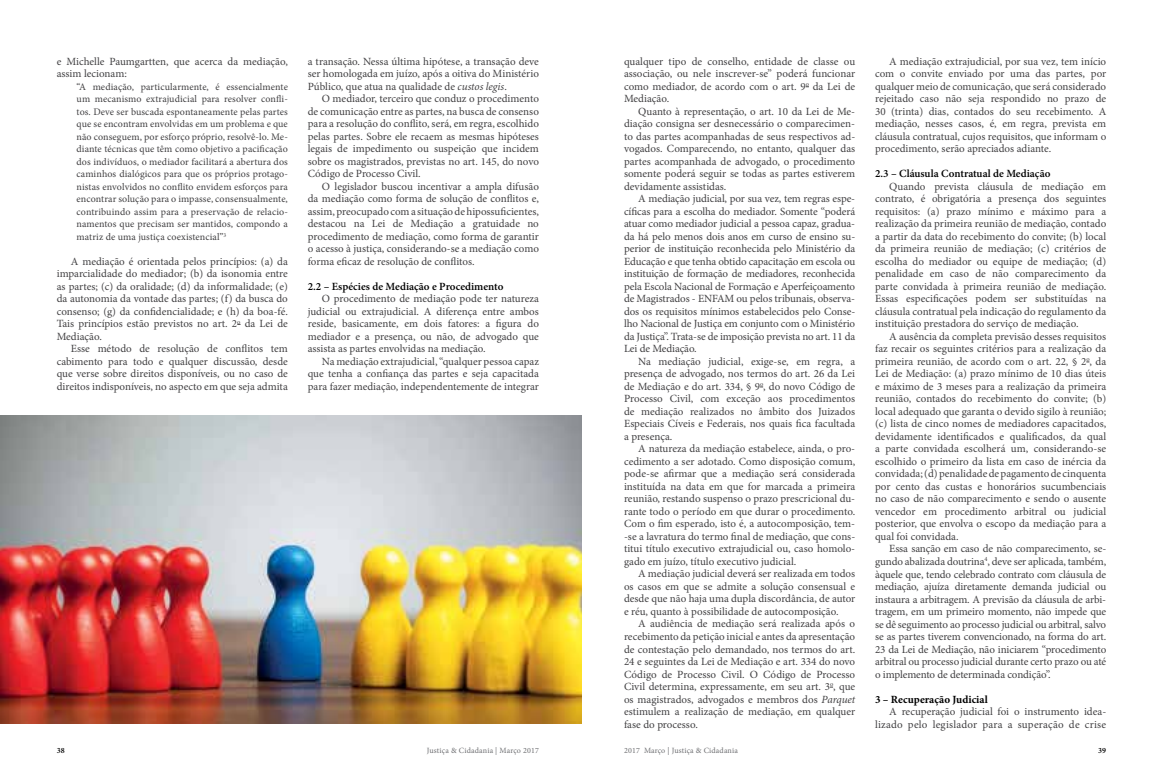
<style>
.page{position:relative;width:1163px;height:780px;background:#fff}
.page>*{position:absolute;margin:0;border:0;box-sizing:border-box;transform-origin:0 0}
.t1{font:11px/12.5px "Minion Pro";color:#414042;text-align:justify}
.t2{font:600 11px "Minion Pro";color:#000}
.t3{font:700 11px "Minion Pro";letter-spacing:.005em;color:#000}
.t4{font:10px/12.5px "Minion Pro";letter-spacing:.01em;color:#414042;text-align:justify}
.t5{font:8px "Minion Pro";letter-spacing:.02em;color:#6d6e71}
.t6{font:600 8px "Minion Pro";color:#000}
.s1{font-style:italic}
</style>
<div class="page">
<img style="left:0;top:415px;width:581px;height:308px">
<p class="t1" style="left:57px;top:55px;width:233px">e Michelle Paumgartten, que acerca da mediação, assim lecionam:</p>
<p class="t4" style="left:77px;top:80px;width:213px">“A mediação, particularmente, é essencialmente um mecanismo extrajudicial para resolver confli&shy;tos. Deve ser buscada espontaneamente pelas partes que se encontram envolvidas em um problema e que não conseguem, por esforço próprio, resolvê-lo. Me&shy;diante técnicas que têm como objetivo a pacificação dos indivíduos, o mediador facilitará a abertura dos caminhos dialógicos para que os próprios protago&shy;nistas envolvidos no conflito envidem esforços para encontrar solução para o impasse, consensualmente, contribuindo assim para a preservação de relacio&shy;namentos que precisam ser mantidos, compondo a matriz de uma justiça coexistencial”<sup>3</sup></p>
<p class="t1" style="left:57px;top:255px;width:233px;text-indent:14px">A mediação é orientada pelos princípios: (a) da imparcialidade do mediador; (b) da isonomia entre as partes; (c) da oralidade; (d) da informalidade; (e) da autonomia da vontade das partes; (f) da busca do consenso; (g) da confidencialidade; e (h) da boa-fé.<br>Tais princípios estão previstos no art. 2<sup>o</sup> da Lei de Mediação.</p>
<p class="t1" style="left:57px;top:342px;width:233px;text-indent:14px">Esse método de resolução de conflitos tem cabimento para todo e qualquer discussão, desde que verse sobre direitos disponíveis, ou no caso de direitos indisponíveis, no aspecto em que seja admita</p>
<p class="t1" style="left:308px;top:55px;width:233px">a transação. Nessa última hipótese, a transação deve ser homologada em juízo, após a oitiva do Ministério Público, que atua na qualidade de <span class="s1">custos legis</span>.</p>
<p class="t1" style="left:308px;top:92px;width:233px;text-indent:14px">O mediador, terceiro que conduz o procedimento de comunicação entre as partes, na busca de consenso para a resolução do conflito, será, em regra, escolhido pelas partes. Sobre ele recaem as mesmas hipóteses legais de impedimento ou suspeição que incidem sobre os magistrados, previstas no art. 145, do novo Código de Processo Civil.</p>
<p class="t1" style="left:308px;top:180px;width:233px;text-indent:14px">O legislador buscou incentivar a ampla difusão da mediação como forma de solução de conflitos e, assim, preocupado com a situação de hipossuficientes, destacou na Lei de Mediação a gratuidade no procedimento de mediação, como forma de garantir o acesso à justiça, considerando-se a mediação como forma eficaz de resolução de conflitos.</p>
<p class="t2" style="left:308px;top:278px;width:197px">2.2 – Espécies de Mediação e Procedimento</p>
<p class="t1" style="left:308px;top:292px;width:233px;text-indent:14px">O procedimento de mediação pode ter natureza judicial ou extrajudicial. A diferença entre ambos reside, basicamente, em dois fatores: a figura do mediador e a presença, ou não, de advogado que assista as partes envolvidas na mediação.</p>
<p class="t1" style="left:308px;top:355px;width:233px;text-indent:14px">Na mediação extrajudicial, “qualquer pessoa capaz que tenha a confiança das partes e seja capacitada para fazer mediação, independentemente de integrar</p>
<p class="t1" style="left:624px;top:55px;width:233px">qualquer tipo de conselho, entidade de classe ou associação, ou nele inscrever-se” poderá funcionar como mediador, de acordo com o art. 9<sup>o</sup> da Lei de Mediação.</p>
<p class="t1" style="left:624px;top:105px;width:233px;text-indent:14px">Quanto à representação, o art. 10 da Lei de Me&shy;diação consigna ser desnecessário o comparecimen&shy;to das partes acompanhadas de seus respectivos ad&shy;vogados. Comparecendo, no entanto, qualquer das partes acompanhada de advogado, o procedimento somente poderá seguir se todas as partes estiverem devidamente assistidas.</p>
<p class="t1" style="left:624px;top:192px;width:233px;text-indent:14px">A mediação judicial, por sua vez, tem regras espe&shy;cíficas para a escolha do mediador. Somente “poderá atuar como mediador judicial a pessoa capaz, gradua&shy;da há pelo menos dois anos em curso de ensino su&shy;perior de instituição reconhecida pelo Ministério da Educação e que tenha obtido capacitação em escola ou instituição de formação de mediadores, reconhecida pela Escola Nacional de Formação e Aperfeiçoamento de Magistrados - ENFAM ou pelos tribunais, observa&shy;dos os requisitos mínimos estabelecidos pelo Conse&shy;lho Nacional de Justiça em conjunto com o Ministério da Justiça”. Trata-se de imposição prevista no art. 11 da Lei de Mediação.</p>
<p class="t1" style="left:624px;top:355px;width:233px;text-indent:14px">Na mediação judicial, exige-se, em regra, a presença de advogado, nos termos do art. 26 da Lei de Mediação e do art. 334, § 9<sup>o</sup>, do novo Código de Processo Civil, com exceção aos procedimentos de mediação realizados no âmbito dos Juizados Especiais Cíveis e Federais, nos quais fica facultada a presença.</p>
<p class="t1" style="left:624px;top:442px;width:233px;text-indent:14px">A natureza da mediação estabelece, ainda, o pro&shy;cedimento a ser adotado. Como disposição comum, pode-se afirmar que a mediação será considerada instituída na data em que for marcada a primeira reunião, restando suspenso o prazo prescricional du&shy;rante todo o período em que durar o procedimento.<br>Com o fim esperado, isto é, a autocomposição, tem--se a lavratura do termo final de mediação, que cons&shy;titui título executivo extrajudicial ou, caso homolo&shy;gado em juízo, título executivo judicial.</p>
<p class="t1" style="left:624px;top:567px;width:233px;text-indent:14px">A mediação judicial deverá ser realizada em todos os casos em que se admite a solução consensual e desde que não haja uma dupla discordância, de autor e réu, quanto à possibilidade de autocomposição.</p>
<p class="t1" style="left:624px;top:617px;width:233px;text-indent:14px">A audiência de mediação será realizada após o recebimento da petição inicial e antes da apresentação de contestação pelo demandado, nos termos do art.<br>24 e seguintes da Lei de Mediação e art. 334 do novo Código de Processo Civil. O Código de Processo Civil determina, expressamente, em seu art. 3<sup>o</sup>, que os magistrados, advogados e membros dos <span class="s1">Parquet </span>estimulem a realização de mediação, em qualquer fase do processo.</p>
<p class="t1" style="left:874px;top:55px;width:233px;text-indent:14px">A mediação extrajudicial, por sua vez, tem início com o convite enviado por uma das partes, por qualquer meio de comunicação, que será considerado rejeitado caso não seja respondido no prazo de 30 (trinta) dias, contados do seu recebimento. A mediação, nesses casos, é, em regra, prevista em cláusula contratual, cujos requisitos, que informam o procedimento, serão apreciados adiante.</p>
<p class="t2" style="left:874px;top:166px;width:177px">2.3 – Cláusula Contratual de Mediação</p>
<p class="t1" style="left:874px;top:180px;width:233px;text-indent:14px">Quando prevista cláusula de mediação em contrato, é obrigatória a presença dos seguintes requisitos: (a) prazo mínimo e máximo para a realização da primeira reunião de mediação, contado a partir da data do recebimento do convite; (b) local da primeira reunião de mediação; (c) critérios de escolha do mediador ou equipe de mediação; (d) penalidade em caso de não comparecimento da parte convidada à primeira reunião de mediação.<br>Essas especificações podem ser substituídas na cláusula contratual pela indicação do regulamento da instituição prestadora do serviço de mediação.</p>
<p class="t1" style="left:874px;top:330px;width:233px;text-indent:14px">A ausência da completa previsão desses requisitos faz recair os seguintes critérios para a realização da primeira reunião, de acordo com o art. 22, § 2<sup>o</sup>, da Lei de Mediação: (a) prazo mínimo de 10 dias úteis e máximo de 3 meses para a realização da primeira reunião, contados do recebimento do convite; (b) local adequado que garanta o devido sigilo à reunião; (c) lista de cinco nomes de mediadores capacitados, devidamente identificados e qualificados, da qual a parte convidada escolherá um, considerando-se escolhido o primeiro da lista em caso de inércia da convidada; (d) penalidade de pagamento de cinquenta por cento das custas e honorários sucumbenciais no caso de não comparecimento e sendo o ausente vencedor em procedimento arbitral ou judicial posterior, que envolva o escopo da mediação para a qual foi convidada.</p>
<p class="t1" style="left:874px;top:542px;width:233px;text-indent:14px">Essa sanção em caso de não comparecimento, se&shy;gundo abalizada doutrina<sup>4</sup>, deve ser aplicada, também, àquele que, tendo celebrado contrato com cláusula de mediação, ajuíza diretamente demanda judicial ou instaura a arbitragem. A previsão da cláusula de arbi&shy;tragem, em um primeiro momento, não impede que se dê seguimento ao processo judicial ou arbitral, salvo se as partes tiverem convencionado, na forma do art.<br>23 da Lei de Mediação, não iniciarem “procedimento arbitral ou processo judicial durante certo prazo ou até o implemento de determinada condição”.</p>
<p class="t3" style="left:874px;top:691px;width:114px">3 – Recuperação Judicial</p>
<p class="t1" style="left:874px;top:705px;width:233px;text-align:right">A recuperação judicial foi o instrumento idea&shy;lizado pelo legislador para a superação de crise</p>
<p class="t6" style="left:57px;top:744px;width:10px">38</p>
<p class="t5" style="left:427px;top:745px;width:113px">Justiça &amp; Cidadania | Março 2017</p>
<p class="t5" style="left:624px;top:745px;width:115px">2017 Março | Justiça &amp; Cidadania</p>
<p class="t6" style="left:1097px;top:744px;width:10px">39</p>
</div>
